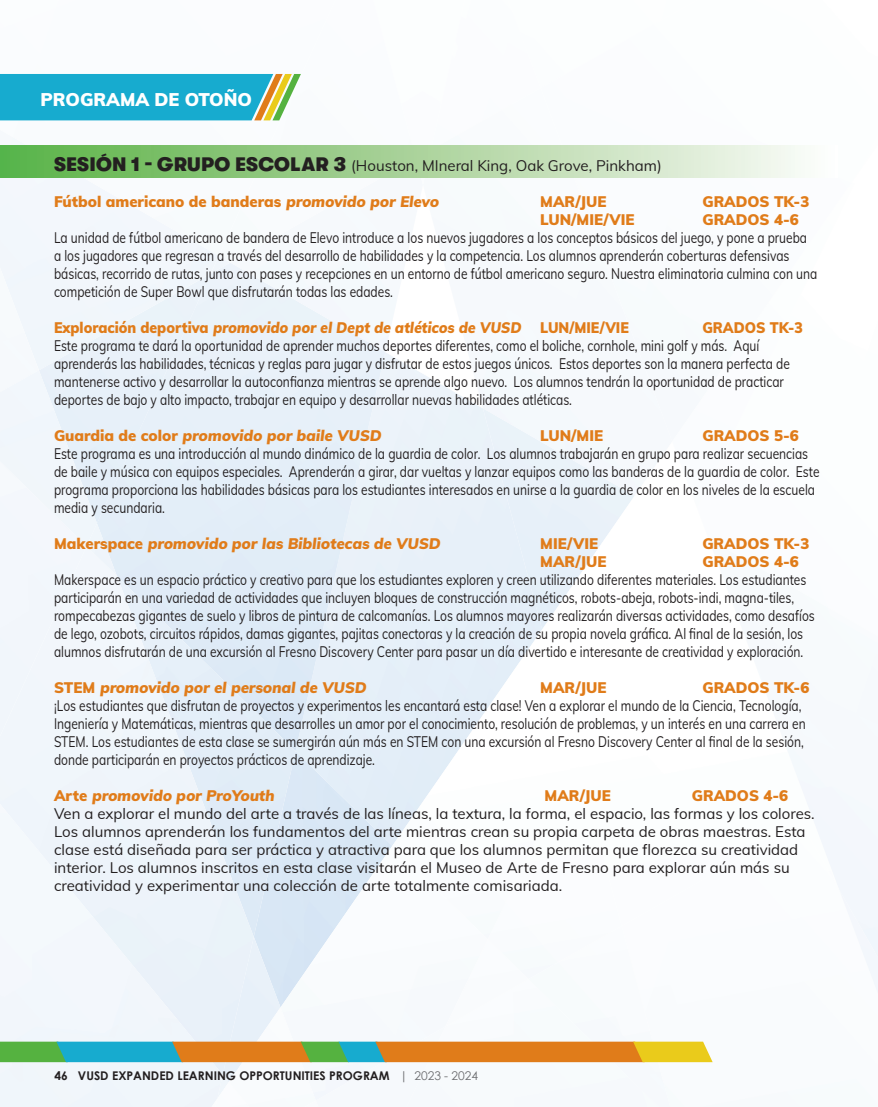
<style>
.page{position:relative;width:878px;height:1107px;background:#fff}
.page>*{position:absolute;margin:0;border:0;box-sizing:border-box;transform-origin:0 0}
.t1{font:900 18px "Muli";color:#fff}
.t2{font:15px/18px "Muli";color:#231f20;scale:.8 1}
.t3{font:15px/18px "Muli";color:#231f20}
.Sub_Head_Orange{font:900 15px "Muli";color:#e07c1a}
.Sub_Head_Orange-2{font:900 15px "Muli";color:#e07c1a;scale:.94 1}
.t4{font:700 12px "Century Gothic";color:#231f20}
.s1{font-family:"GT Walsheim Pro";font-weight:900;font-size:19.5px}
.s2{font-weight:400;color:#6c6d70}
</style>
<div class="page">
<div style="left:483px;top:496px;width:59px;height:133px;background:#e6f0f9"></div>
<div style="left:117px;top:274px;width:268px;height:477px;background:#e6f0f9"></div>
<div style="left:97px;top:370px;width:114px;height:153px;background:#e6f0f9"></div>
<div style="left:295px;top:751px;width:97px;height:95px;background:#e0ebf7"></div>
<img style="left:280px;top:846px;width:112px;height:161px">
<div style="left:254px;top:576px;width:41px;height:361px;background:#deeaf6"></div>
<img style="left:488px;top:757px;width:54px;height:89px">
<img style="left:576px;top:527px;width:37px;height:53px">
<div style="left:540px;top:145px;width:157px;height:297px;background:#f6fafc"></div>
<img style="left:672px;top:177px;width:25px;height:329px">
<img style="left:230px;top:262px;width:167px;height:90px">
<img style="left:416px;top:177px;width:15px;height:8px">
<img style="left:97px;top:523px;width:20px;height:23px">
<img style="left:0;top:370px;width:97px;height:176px">
<img style="left:254px;top:937px;width:26px;height:70px">
<img style="left:229px;top:1007px;width:87px;height:92px">
<img style="left:0;top:546px;width:254px;height:529px">
<div style="left:0;top:448px;width:87px;height:318px;background:#f2f6fb"></div>
<div style="left:39px;top:256px;width:180px;height:114px;background:#f0f6fb"></div>
<div style="left:219px;top:145px;width:197px;height:117px;background:#f6f9fc"></div>
<img style="left:0;top:73px;width:341px;height:183px">
<img style="left:370px;top:17px;width:97px;height:129px">
<div style="left:0;top:232px;width:39px;height:168px;background:#f2f7fc"></div>
<div style="left:316px;top:1041px;width:84px;height:59px;background:#f6f9fc"></div>
<img style="left:839px;top:889px;width:38px;height:105px">
<img style="left:400px;top:1041px;width:272px;height:22px">
<img style="left:223px;top:1075px;width:6px;height:7px">
<img style="left:223px;top:1082px;width:37px;height:17px">
<div style="left:0;top:788px;width:223px;height:319px;background:#eff5fb"></div>
<img style="left:202px;top:1099px;width:15px;height:8px">
<div style="left:0;top:146px;width:837px;height:31px;background:linear-gradient(to right,#5ab044,#fdfaf8)"></div>
<svg style="left:0;top:1042px;width:712px;height:20px;background:#a29647"></svg>
<svg style="left:0;top:74px;width:301px;height:46px;background:#2fafc6"></svg>
<p class="t1" style="left:40px;top:87px;width:213px">PROGRAMA DE OTOÑO</p>
<p class="t3" style="left:54px;top:156px;width:609px"><span class="s1">SESIÓN 1 - GRUPO ESCOLAR 3</span> (Houston, MIneral King, Oak Grove, Pinkham)</p>
<p class="Sub_Head_Orange" style="left:54px;top:191px;width:388px">Fútbol americano de banderas promovido por Elevo</p>
<p class="Sub_Head_Orange" style="left:540px;top:191px;width:68px">MAR/JUE</p>
<p class="Sub_Head_Orange" style="left:702px;top:191px;width:108px">GRADOS TK-3</p>
<p class="Sub_Head_Orange" style="left:540px;top:209px;width:96px">LUN/MIE/VIE</p>
<p class="Sub_Head_Orange" style="left:702px;top:209px;width:98px">GRADOS 4-6</p>
<p class="t2" style="left:54px;top:228px;width:955px">La unidad de fútbol americano de bandera de Elevo introduce a los nuevos jugadores a los conceptos básicos del juego, y pone a prueba a los jugadores que regresan a través del desarrollo de habilidades y la competencia. Los alumnos aprenderán coberturas defensivas básicas, recorrido de rutas, junto con pases y recepciones en un entorno de fútbol americano seguro. Nuestra eliminatoria culmina con una competición de Super Bowl que disfrutarán todas las edades.</p>
<p class="Sub_Head_Orange-2" style="left:54px;top:317px;width:613px">Exploración deportiva promovido por el Dept de atléticos de VUSD LUN/MIE/VIE</p>
<p class="Sub_Head_Orange-2" style="left:702px;top:317px;width:108px">GRADOS TK-3</p>
<p class="t2" style="left:54px;top:336px;width:921px">Este programa te dará la oportunidad de aprender muchos deportes diferentes, como el boliche, cornhole, mini golf y más. Aquí aprenderás las habilidades, técnicas y reglas para jugar y disfrutar de estos juegos únicos. Estos deportes son la manera perfecta de mantenerse activo y desarrollar la autoconfianza mientras se aprende algo nuevo. Los alumnos tendrán la oportunidad de practicar deportes de bajo y alto impacto, trabajar en equipo y desarrollar nuevas habilidades atléticas.</p>
<p class="Sub_Head_Orange" style="left:54px;top:425px;width:331px">G u a rd i a d e co l o r promovido por baile VUSD</p>
<p class="Sub_Head_Orange" style="left:540px;top:425px;width:64px">LUN/MIE</p>
<p class="Sub_Head_Orange" style="left:702px;top:425px;width:98px">GRADOS 5-6</p>
<p class="t2" style="left:54px;top:444px;width:958px">Este programa es una introducción al mundo dinámico de la guardia de color. Los alumnos trabajarán en grupo para realizar secuencias de baile y música con equipos especiales. Aprenderán a girar, dar vueltas y lanzar equipos como las banderas de la guardia de color. Este programa proporciona las habilidades básicas para los estudiantes interesados en unirse a la guardia de color en los niveles de la escuela media y secundaria.</p>
<p class="Sub_Head_Orange" style="left:54px;top:533px;width:390px">M a ke rs p a ce promovido por las Bibliotecas de VUSD</p>
<p class="Sub_Head_Orange" style="left:540px;top:533px;width:59px">MIE/VIE</p>
<p class="Sub_Head_Orange" style="left:702px;top:533px;width:108px">GRADOS TK-3</p>
<p class="Sub_Head_Orange" style="left:540px;top:551px;width:68px">MAR/JUE</p>
<p class="Sub_Head_Orange" style="left:702px;top:551px;width:98px">GRADOS 4-6</p>
<p class="t2" style="left:54px;top:570px;width:952px">Makerspace es un espacio práctico y creativo para que los estudiantes exploren y creen utilizando diferentes materiales. Los estudiantes participarán en una variedad de actividades que incluyen bloques de construcción magnéticos, robots-abeja, robots-indi, magna-tiles, rompecabezas gigantes de suelo y libros de pintura de calcomanías. Los alumnos mayores realizarán diversas actividades, como desafíos de lego, ozobots, circuitos rápidos, damas gigantes, pajitas conectoras y la creación de su propia novela gráfica. Al final de la sesión, los alumnos disfrutarán de una excursión al Fresno Discovery Center para pasar un día divertido e interesante de creatividad y exploración.</p>
<p class="Sub_Head_Orange" style="left:54px;top:677px;width:316px">ST E M promovido por el personal de VUSD</p>
<p class="Sub_Head_Orange" style="left:540px;top:677px;width:68px">MAR/JUE</p>
<p class="Sub_Head_Orange" style="left:702px;top:677px;width:108px">GRADOS TK-6</p>
<p class="t2" style="left:54px;top:696px;width:941px">¡Los estudiantes que disfrutan de proyectos y experimentos les encantará esta clase! Ven a explorar el mundo de la Ciencia, Tecnología, Ingeniería y Matemáticas, mientras que desarrolles un amor por el conocimiento, resolución de problemas, y un interés en una carrera en STEM. Los estudiantes de esta clase se sumergirán aún más en STEM con una excursión al Fresno Discovery Center al final de la sesión, donde participarán en proyectos prácticos de aprendizaje.</p>
<p class="Sub_Head_Orange" style="left:54px;top:785px;width:224px">Ar t e promovido por ProYouth</p>
<p class="Sub_Head_Orange" style="left:544px;top:785px;width:68px">MAR/JUE</p>
<p class="Sub_Head_Orange" style="left:691px;top:785px;width:98px">GRADOS 4-6</p>
<p class="t3" style="left:54px;top:804px;width:762px">Ven a explorar el mundo del arte a través de las líneas, la textura, la forma, el espacio, las formas y los colores.<br>Los alumnos aprenderán los fundamentos del arte mientras crean su propia carpeta de obras maestras. Esta clase está diseñada para ser práctica y atractiva para que los alumnos permitan que florezca su creatividad interior. Los alumnos inscritos en esta clase visitarán el Museo de Arte de Fresno para explorar aún más su creatividad y experimentar una colección de arte totalmente comisariada.</p>
<p class="t4" style="left:55px;top:1067px;width:425px">46 VUSD EXPANDED LEARNING OPPORTUNITIES PROGRAM <span class="s2">| 2023 - 2024</span></p>
</div>
